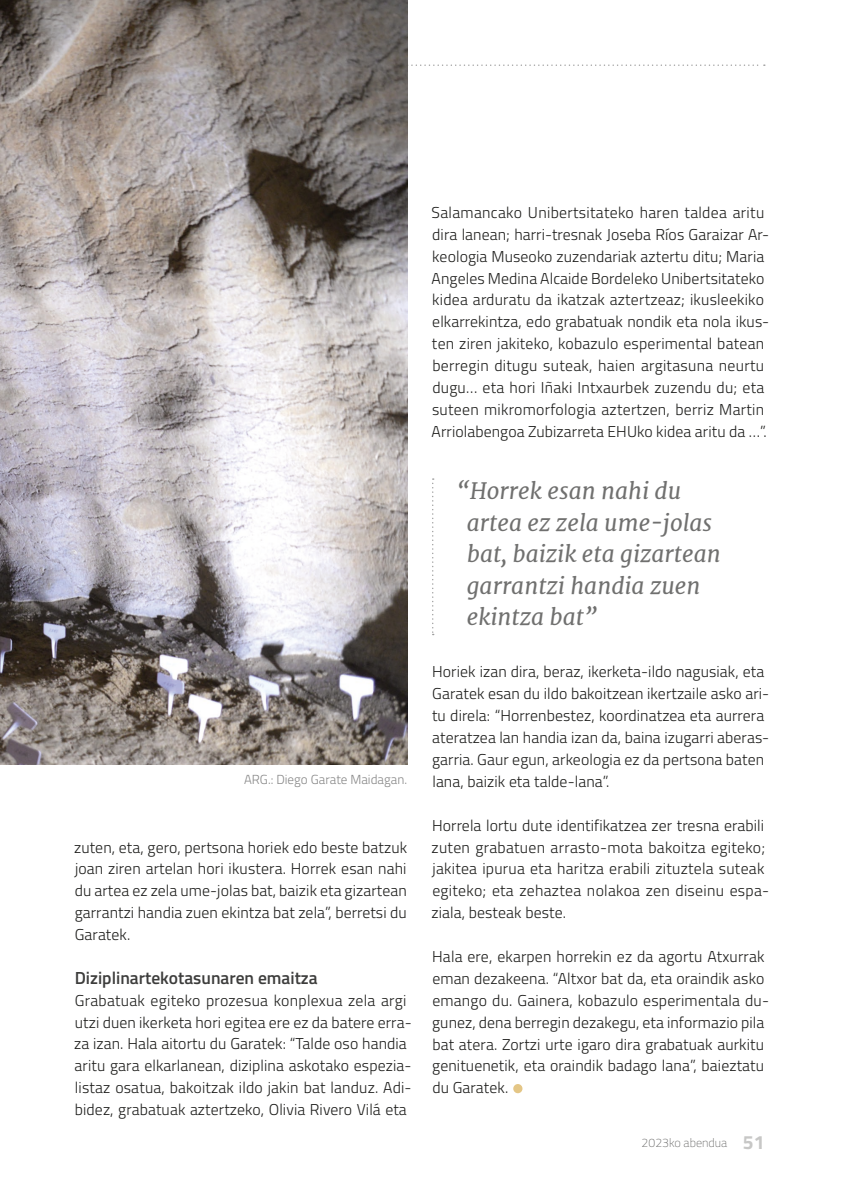
<style>
.page{position:relative;width:844px;height:1191px;background:#fff}
.page>*{position:absolute;margin:0;border:0;box-sizing:border-box;transform-origin:0 0}
.t1{font:italic 22.75px/31.5px "Merriweather";color:#70706f}
.t2{font:600 17.5px "Titillium";color:#3d3d3c}
.t3{font:300 15.75px/21.9px "Titillium";letter-spacing:.005em;color:#1d1d1b}
.t4{font:300 13.12px "Titillium";color:#878787}
.t5{font:100 12.25px "Titillium";color:#575756}
.s1{font-weight:700;font-size:19.25px;color:#c7c7c6}
</style>
<div class="page">
<svg style="left:407px;top:64px;width:357px;height:2px"></svg>
<div style="left:514px;top:1085px;width:7px;height:7px;background:#e4c686;border-radius:50%"></div>
<div style="left:513px;top:1084px;width:9px;height:9px;border:2px solid #e4c686;border-radius:50%"></div>
<svg style="left:432px;top:478px;width:1px;height:157px"></svg>
<img style="left:0;top:0;width:407px;height:765px">
<p class="t4" style="left:244px;top:770px;width:164px">ARG.: Diego Garate Maidagan.</p>
<p class="t3" style="left:74px;top:835px;width:334px;text-align:justify">zuten, eta, gero, pertsona horiek edo beste batzuk joan ziren artelan hori ikustera. Horrek esan nahi du artea ez zela ume-jolas bat, baizik eta gizartean garrantzi handia zuen ekintza bat zela”, berretsi du Garatek.</p>
<p class="t2" style="left:75px;top:964px;width:244px">Diziplinartekotasunaren emaitza</p>
<p class="t3" style="left:74px;top:988px;width:339px">Grabatuak egiteko prozesua konplexua zela argi utzi duen ikerketa hori egitea ere ez da batere erra&shy;za izan. Hala aitortu du Garatek: “Talde oso handia aritu gara elkarlanean, diziplina askotako espezia&shy;listaz osatua, bakoitzak ildo jakin bat landuz. Adi&shy;bidez, grabatuak aztertzeko, Olivia Rivero Vilá eta</p>
<p class="t3" style="left:431px;top:201px;width:339px">Salamancako Unibertsitateko haren taldea aritu dira lanean; harri-tresnak Joseba Ríos Garaizar Ar&shy;keologia Museoko zuzendariak aztertu ditu; Maria Angeles Medina Alcaide Bordeleko Unibertsitateko kidea arduratu da ikatzak aztertzeaz; ikusleekiko elkarrekintza, edo grabatuak nondik eta nola ikus&shy;ten ziren jakiteko, kobazulo esperimental batean berregin ditugu suteak, haien argitasuna neurtu dugu… eta hori Iñaki Intxaurbek zuzendu du; eta suteen mikromorfologia aztertzen, berriz Martin Arriolabengoa Zubizarreta EHUko kidea aritu da …”.</p>
<h1 class="t1" style="left:466px;top:475px;width:255px;text-indent:-10px">“Horrek esan nahi du artea ez zela ume-jolas bat, baizik eta gizartean garrantzi handia zuen ekintza bat”</h1>
<p class="t3" style="left:432px;top:660px;width:338px">Horiek izan dira, beraz, ikerketa-ildo nagusiak, eta Garatek esan du ildo bakoitzean ikertzaile asko ari&shy;tu direla: “Horrenbestez, koordinatzea eta aurrera ateratzea lan handia izan da, baina izugarri aberas&shy;garria. Gaur egun, arkeologia ez da pertsona baten lana, baizik eta talde-lana”.</p>
<p class="t3" style="left:431px;top:813px;width:339px">Horrela lortu dute identifikatzea zer tresna erabili zuten grabatuen arrasto-mota bakoitza egiteko; jakitea ipurua eta haritza erabili zituztela suteak egiteko; eta zehaztea nolakoa zen diseinu espa&shy;ziala, besteak beste.</p>
<p class="t3" style="left:432px;top:944px;width:338px">Hala ere, ekarpen horrekin ez da agortu Atxurrak eman dezakeena. “Altxor bat da, eta oraindik asko emango du. Gainera, kobazulo esperimentala du&shy;gunez, dena berregin dezakegu, eta informazio pila bat atera. Zortzi urte igaro dira grabatuak aurkitu genituenetik, eta oraindik badago lana”, baieztatu du Garatek.</p>
<p class="t5" style="left:641px;top:1133px;width:124px">2023ko abendua <span class="s1">51</span></p>
</div>
